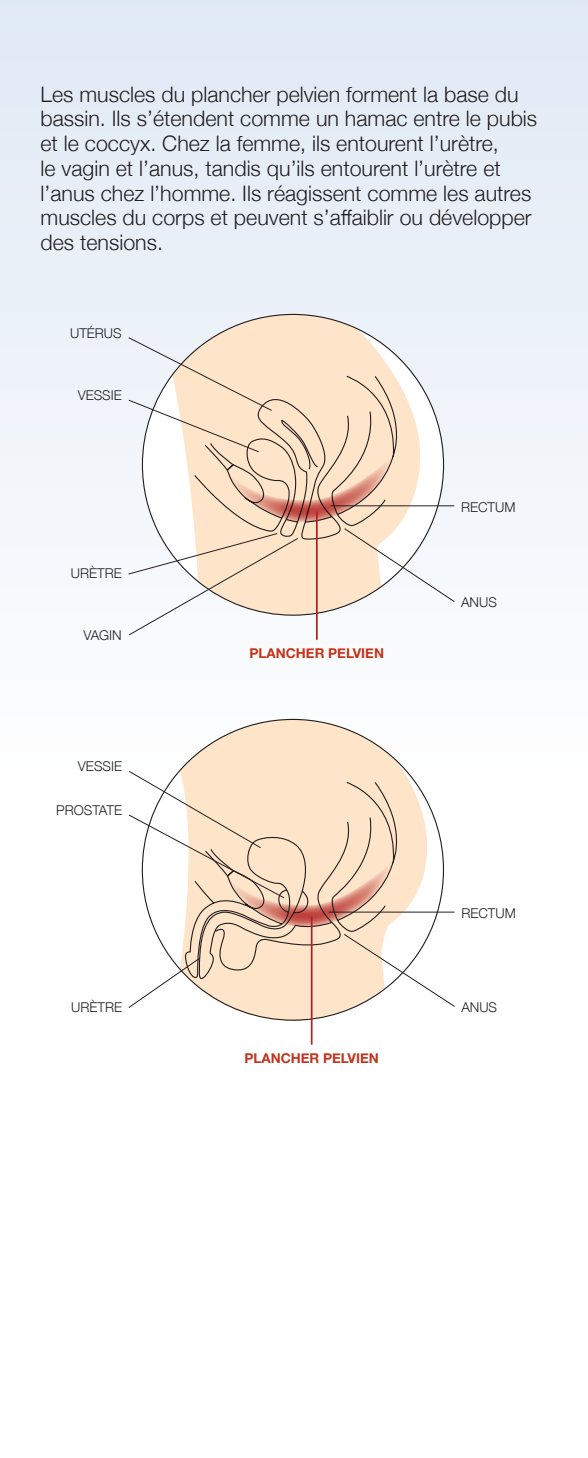
<style>
.page{position:relative;width:588px;height:1458px;background:#fff}
.page>*{position:absolute;margin:0;border:0;box-sizing:border-box;transform-origin:0 0}
.t1{font:300 21.38px/24.8px "Helvetica Neue";color:#231f20}
.t2{font:300 13.5px "Helvetica Neue";color:#231f20}
.t3{font:700 13.5px "Helvetica Neue";color:#c5321a}
</style>
<div class="page">
<div style="left:0;top:0;width:587px;height:784px;background:linear-gradient(to bottom,#dfe9f5,#fefefe)"></div>
<svg style="left:141px;top:313px;width:303px;height:24px;background:#ece8e4"></svg>
<svg style="left:127px;top:337px;width:328px;height:299px"></svg>
<hr style="left:316px;top:512px;width:1px;height:128px;background:#af1e22">
<svg style="left:141px;top:718px;width:303px;height:303px"></svg>
<svg style="left:128px;top:770px;width:327px;height:239px"></svg>
<hr style="left:310px;top:917px;width:2px;height:128px;background:#af1e22">
<p class="t1" style="left:40px;top:80px;width:498px">Les muscles du plancher pelvien forment la base du bassin. Ils s’étendent comme un hamac entre le pubis et le coccyx. Chez la femme, ils entourent l’urètre,<br>le vagin et l’anus, tandis qu’ils entourent l’urètre et l’anus chez l’homme. Ils réagissent comme les autres muscles du corps et peuvent s’affaiblir ou développer des tensions.</p>
<p class="t2" style="left:70px;top:322px;width:53px">UTÉRUS</p>
<p class="t2" style="left:78px;top:385px;width:46px">VESSIE</p>
<p class="t2" style="left:71px;top:562px;width:52px">URÈTRE</p>
<p class="t2" style="left:83px;top:624px;width:40px">VAGIN</p>
<p class="t2" style="left:78px;top:756px;width:46px">VESSIE</p>
<p class="t2" style="left:56px;top:799px;width:67px">PROSTATE</p>
<p class="t3" style="left:249px;top:643px;width:136px">PLANCHER PELVIEN</p>
<p class="t2" style="left:460px;top:496px;width:56px">RECTUM</p>
<p class="t2" style="left:460px;top:591px;width:37px">ANUS</p>
<p class="t2" style="left:461px;top:902px;width:56px">RECTUM</p>
<p class="t2" style="left:71px;top:996px;width:52px">URÈTRE</p>
<p class="t2" style="left:461px;top:996px;width:37px">ANUS</p>
<p class="t3" style="left:244px;top:1048px;width:136px">PLANCHER PELVIEN</p>
</div>
